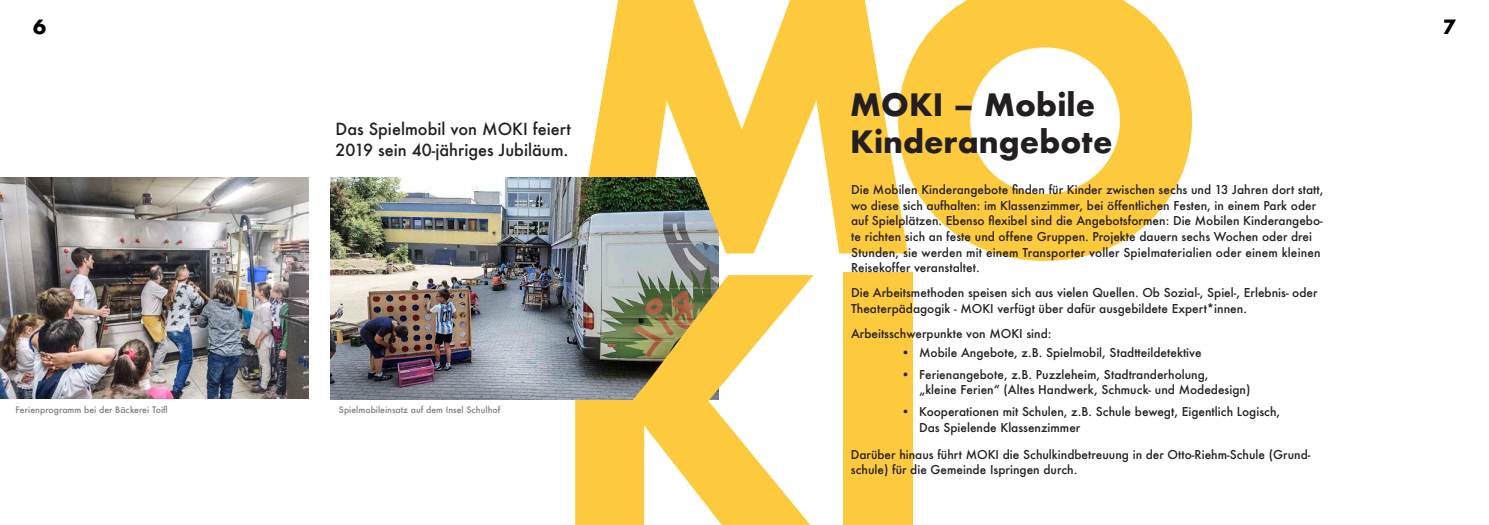
<style>
.page{position:relative;width:1489px;height:525px;background:#fff}
.page>*{position:absolute;margin:0;border:0;box-sizing:border-box;transform-origin:0 0}
.t1{font:700 30px "Futura";color:#231f20}
.t2{font:700 19.12px "Futura";color:#000001}
.t3{font:500 16.25px/21.9px "Futura";color:#231f20}
.t4{font:500 11.88px/15.6px "Futura";color:#231f20}
.t5{font:500 8.75px "Futura";color:#7e8083}
</style>
<div class="page">
<svg style="left:588px;top:0;width:310px;height:253px;fill:#feca3d"></svg>
<svg style="left:898px;top:0;width:293px;height:261px;fill:#feca3d"></svg>
<svg style="left:575px;top:275px;width:238px;height:249px;fill:#feca3d"></svg>
<div style="left:843px;top:273px;width:69px;height:251px;background:#feca3d"></div>
<img style="left:330px;top:177px;width:388px;height:222px">
<img style="left:0;top:177px;width:308px;height:221px">
<svg style="left:689px;top:158px;width:42px;height:77px;background:#cdb156"></svg>
<img style="left:632px;top:276px;width:179px;height:125px">
<h2 class="t2" style="left:33px;top:13px;width:15px">6</h2>
<h2 class="t2" style="left:1442px;top:13px;width:15px">7</h2>
<p class="t5" style="left:16px;top:403px;width:154px">Ferienprogramm bei der Bäckerei Toifl</p>
<p class="t3" style="left:335px;top:117px;width:237px">Das Spielmobil von MOKI feiert<br>2019 sein 40-jähriges Jubiläum.</p>
<p class="t5" style="left:339px;top:403px;width:163px">Spielmobileinsatz auf dem Insel Schulhof</p>
<p class="t1" style="left:850px;top:83px;width:246px">MOKI – Mobile</p>
<p class="t1" style="left:850px;top:120px;width:264px">Kinderangebote</p>
<p class="t4" style="left:851px;top:181px;width:474px">Die Mobilen Kinderangebote finden für Kinder zwischen sechs und 13 Jahren dort statt, wo diese sich aufhalten: im Klassenzimmer, bei öffentlichen Festen, in einem Park oder auf Spielplätzen. Ebenso flexibel sind die Angebotsformen: Die Mobilen Kinderangebo&shy;te richten sich an feste und offene Gruppen. Projekte dauern sechs Wochen oder drei Stunden, sie werden mit einem Transporter voller Spielmaterialien oder einem kleinen Reisekoffer veranstaltet.</p>
<p class="t4" style="left:851px;top:285px;width:468px">Die Arbeitsmethoden speisen sich aus vielen Quellen. Ob Sozial-, Spiel-, Erlebnis- oder<br>Theaterpädagogik - MOKI verfügt über dafür ausgebildete Expert*innen.</p>
<p class="t4" style="left:851px;top:325px;width:202px">Arbeitsschwerpunkte von MOKI sind:</p>
<p class="t4" style="left:901px;top:344px;width:302px">• Mobile Angebote, z.B. Spielmobil, Stadtteildetektive</p>
<p class="t4" style="left:919px;top:366px;width:332px;text-indent:-18px">• Ferienangebote, z.B. Puzzleheim, Stadtranderholung,<br>„kleine Ferien“ (Altes Handwerk, Schmuck- und Modedesign)</p>
<p class="t4" style="left:919px;top:403px;width:362px;text-indent:-18px">• Kooperationen mit Schulen, z.B. Schule bewegt, Eigentlich Logisch,<br>Das Spielende Klassenzimmer</p>
<p class="t4" style="left:850px;top:446px;width:461px">Darüber hinaus führt MOKI die Schulkindbetreuung in der Otto-Riehm-Schule (Grund&shy;schule) für die Gemeinde Ispringen durch.</p>
</div>
